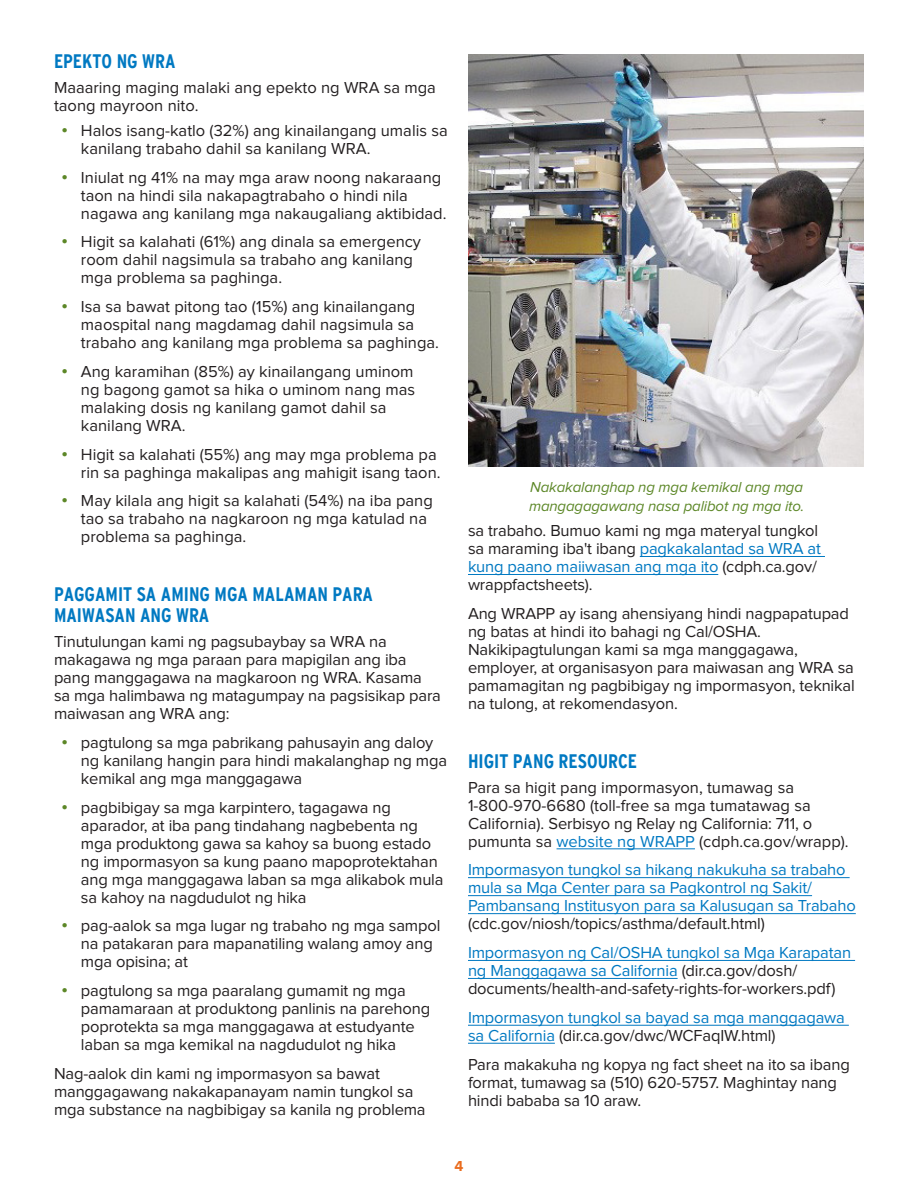
<style>
.page{position:relative;width:918px;height:1188px;background:#fff}
.page>*{position:absolute;margin:0;border:0;box-sizing:border-box;transform-origin:0 0}
.t1{font:700 19.5px/21px "Interstate Cond Mono";color:#0079c2}
.t2{font:16.5px/18px "Proxima Nova";letter-spacing:-.01em;color:#231f20}
.t3{font:16.5px/18px "Proxima Nova";letter-spacing:-.01em;color:#0079c2}
.t4{font:italic 15px/19.5px "Proxima Nova";letter-spacing:-.01em;color:#5c8727}
.t5{font:700 15px "Proxima Nova";color:#ea6d1f}
.s1{font-family:"Gotham";color:#5c8727}
.s2{color:#0079c2}
.s3{color:#231f20}
</style>
<div class="page">
<hr style="left:640px;top:556px;width:185px;height:1px;background:#0079c2">
<hr style="left:468px;top:574px;width:250px;height:1px;background:#0079c2">
<hr style="left:557px;top:849px;width:138px;height:1px;background:#0079c2">
<hr style="left:468px;top:877px;width:382px;height:1px;background:#0079c2">
<hr style="left:468px;top:895px;width:344px;height:1px;background:#0079c2">
<hr style="left:468px;top:913px;width:388px;height:1px;background:#0079c2">
<hr style="left:468px;top:960px;width:387px;height:1px;background:#0079c2">
<hr style="left:468px;top:978px;width:210px;height:1px;background:#0079c2">
<hr style="left:468px;top:1025px;width:381px;height:1px;background:#0079c2">
<hr style="left:468px;top:1043px;width:87px;height:1px;background:#0079c2">
<img style="left:468px;top:54px;width:396px;height:413px">
<p class="t1" style="left:54px;top:51px;width:123px">EPEKTO NG WRA</p>
<p class="t2" style="left:54px;top:79px;width:384px">Maaaring maging malaki ang epekto ng WRA sa mga taong mayroon nito.</p>
<p class="t2" style="left:81px;top:122px;width:368px;text-indent:-20px"><span class="s1">•</span> Halos isang-katlo (32%) ang kinailangang umalis sa kanilang trabaho dahil sa kanilang WRA.</p>
<p class="t2" style="left:81px;top:168px;width:367px;text-indent:-20px"><span class="s1">•</span> Iniulat ng 41% na may mga araw noong nakaraang taon na hindi sila nakapagtrabaho o hindi nila nagawa ang kanilang mga nakaugaliang aktibidad.</p>
<p class="t2" style="left:81px;top:233px;width:342px;text-indent:-20px"><span class="s1">•</span> Higit sa kalahati (61%) ang dinala sa emergency room dahil nagsimula sa trabaho ang kanilang mga problema sa paghinga.</p>
<p class="t2" style="left:81px;top:298px;width:360px;text-indent:-20px"><span class="s1">•</span> Isa sa bawat pitong tao (15%) ang kinailangang maospital nang magdamag dahil nagsimula sa trabaho ang kanilang mga problema sa paghinga.</p>
<p class="t2" style="left:81px;top:363px;width:336px;text-indent:-20px"><span class="s1">•</span> Ang karamihan (85%) ay kinailangang uminom ng bagong gamot sa hika o uminom nang mas malaking dosis ng kanilang gamot dahil sa kanilang WRA.</p>
<p class="t2" style="left:61px;top:446px;width:381px;text-align:right"><span class="s1">•</span> Higit sa kalahati (55%) ang may mga problema pa rin sa paghinga makalipas ang mahigit isang taon.</p>
<p class="t2" style="left:81px;top:492px;width:353px;text-indent:-20px"><span class="s1">•</span> May kilala ang higit sa kalahati (54%) na iba pang tao sa trabaho na nagkaroon ng mga katulad na problema sa paghinga.</p>
<p class="t1" style="left:54px;top:584px;width:321px">PAGGAMIT SA AMING MGA MALAMAN PARA<br>MAIWASAN ANG WRA</p>
<p class="t2" style="left:54px;top:633px;width:389px">Tinutulungan kami ng pagsubaybay sa WRA na makagawa ng mga paraan para mapigilan ang iba pang manggagawa na magkaroon ng WRA. Kasama sa mga halimbawa ng matagumpay na pagsisikap para maiwasan ang WRA ang:</p>
<p class="t2" style="left:81px;top:734px;width:368px;text-indent:-20px"><span class="s1">•</span> pagtulong sa mga pabrikang pahusayin ang daloy ng kanilang hangin para hindi makalanghap ng mga kemikal ang mga manggagawa</p>
<p class="t2" style="left:81px;top:799px;width:364px;text-indent:-20px"><span class="s1">•</span> pagbibigay sa mga karpintero, tagagawa ng aparador, at iba pang tindahang nagbebenta ng mga produktong gawa sa kahoy sa buong estado ng impormasyon sa kung paano mapoprotektahan ang mga manggagawa laban sa mga alikabok mula sa kahoy na nagdudulot ng hika</p>
<p class="t2" style="left:81px;top:917px;width:361px;text-indent:-20px"><span class="s1">•</span> pag-aalok sa mga lugar ng trabaho ng mga sampol na patakaran para mapanatiling walang amoy ang mga opisina; at</p>
<p class="t2" style="left:81px;top:982px;width:351px;text-indent:-20px"><span class="s1">•</span> pagtulong sa mga paaralang gumamit ng mga pamamaraan at produktong panlinis na parehong poprotekta sa mga manggagawa at estudyante laban sa mga kemikal na nagdudulot ng hika</p>
<p class="t2" style="left:54px;top:1065px;width:373px">Nag-aalok din kami ng impormasyon sa bawat manggagawang nakakapanayam namin tungkol sa mga substance na nagbibigay sa kanila ng problema</p>
<p class="t4" style="left:529px;top:477px;width:277px">Nakakalanghap ng mga kemikal ang mga mangagagawang nasa palibot ng mga ito.</p>
<p class="t2" style="left:468px;top:522px;width:355px">sa trabaho. Bumuo kami ng mga materyal tungkol sa maraming iba't ibang <span class="s2">pagkakalantad sa WRA at kung paano maiiwasan ang mga ito</span> (cdph.ca.gov/ wrappfactsheets).</p>
<p class="t2" style="left:468px;top:605px;width:388px">Ang WRAPP ay isang ahensiyang hindi nagpapatupad ng batas at hindi ito bahagi ng Cal/OSHA.<br>Nakikipagtulungan kami sa mga manggagawa, employer, at organisasyon para maiwasan ang WRA sa pamamagitan ng pagbibigay ng impormasyon, teknikal na tulong, at rekomendasyon.</p>
<p class="t1" style="left:468px;top:750px;width:171px">HIGIT PANG RESOURCE</p>
<p class="t2" style="left:468px;top:779px;width:382px">Para sa higit pang impormasyon, tumawag sa 1-800-970-6680 (toll-free sa mga tumatawag sa California). Serbisyo ng Relay ng California: 711, o pumunta sa <span class="s2">website ng WRAPP</span> (cdph.ca.gov/wrapp).</p>
<p class="t3" style="left:468px;top:861px;width:389px">Impormasyon tungkol sa hikang nakukuha sa trabaho mula sa Mga Center para sa Pagkontrol ng Sakit/<br>Pambansang Institusyon para sa Kalusugan sa Trabaho</p>
<p class="t2" style="left:468px;top:915px;width:298px">(cdc.gov/niosh/topics/asthma/default.html)</p>
<p class="t2" style="left:468px;top:944px;width:385px"><span class="s2">Impormasyon ng Cal/OSHA tungkol sa Mga Karapatan ng Manggagawa sa California</span> (dir.ca.gov/dosh/ documents/health-and-safety-rights-for-workers.pdf)</p>
<p class="t3" style="left:468px;top:1009px;width:378px">Impormasyon tungkol sa bayad sa mga manggagawa sa California <span class="s3">(dir.ca.gov/dwc/WCFaqIW.html)</span></p>
<p class="t2" style="left:468px;top:1056px;width:383px">Para makakuha ng kopya ng fact sheet na ito sa ibang format, tumawag sa (510) 620-5757. Maghintay nang hindi bababa sa 10 araw.</p>
<p class="t5" style="left:455px;top:1158px;width:10px">4</p>
</div>
